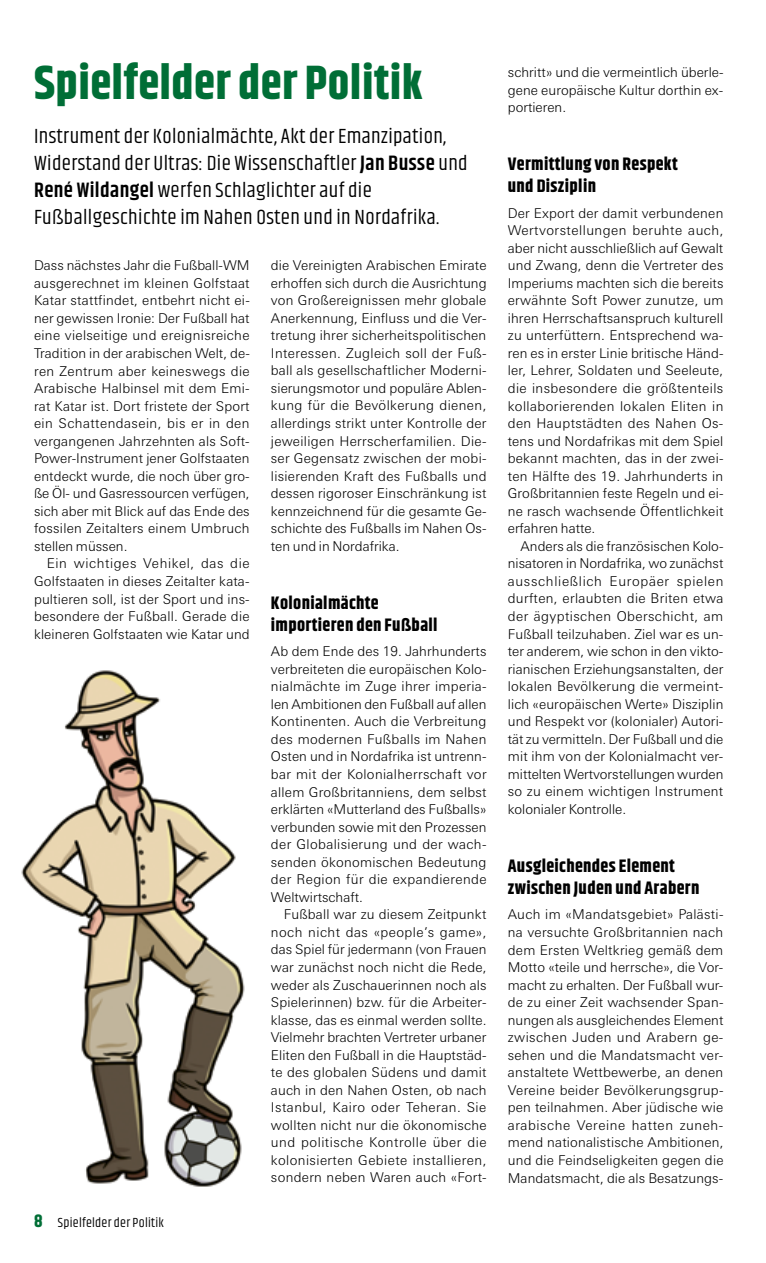
<style>
.page{position:relative;width:766px;height:1263px;background:#fff}
.page>*{position:absolute;margin:0;border:0;box-sizing:border-box;transform-origin:0 0}
.t1{font:700 48px "Khand";letter-spacing:.01em;color:#006e36}
.t2{font:21px/27px "Khand";letter-spacing:.02em;color:#000}
.t3{font:700 18px/22.5px "Khand";letter-spacing:.02em;color:#000}
.t4{font:300 13.5px/17.5px "Linotype Univers Basic";letter-spacing:.005em;color:#000;text-align:justify}
.t5{font:13.5px "Khand";letter-spacing:.02em;color:#000}
.s1{font-weight:600}
.s2{font-weight:700;font-size:18px;color:#006e36}
</style>
<div class="page">
<img style="left:21px;top:670px;width:224px;height:517px">
<h1 class="t1" style="left:34px;top:49px;width:390px">Spielfelder der Politik</h1>
<h2 class="t2" style="left:34px;top:124px;width:435px">Instrument der Kolonialmächte, Akt der Emanzipation, Widerstand der Ultras: Die Wissenschaftler <span class="s1">Jan Busse</span> und <span class="s1">René Wildangel</span> werfen Schlaglichter auf die Fußballgeschichte im Nahen Osten und in Nordafrika.</h2>
<p class="t4" style="left:34px;top:257px;width:217px">Dass nächstes Jahr die Fußball-WM ausgerechnet im kleinen Golfstaat Katar stattfindet, entbehrt nicht ei&shy;ner gewissen Ironie: Der Fußball hat eine vielseitige und ereignisreiche Tradition in der arabischen Welt, de&shy;ren Zentrum aber keineswegs die Arabische Halbinsel mit dem Emi&shy;rat Katar ist. Dort fristete der Sport ein Schattendasein, bis er in den vergangenen Jahrzehnten als Soft-Power-Instrument jener Golfstaaten entdeckt wurde, die noch über gro&shy;ße Öl- und Gasressourcen verfügen, sich aber mit Blick auf das Ende des fossilen Zeitalters einem Umbruch stellen müssen.</p>
<p class="t4" style="left:34px;top:555px;width:217px;text-indent:13px">Ein wichtiges Vehikel, das die Golfstaaten in dieses Zeitalter kata&shy;pultieren soll, ist der Sport und ins&shy;besondere der Fußball. Gerade die kleineren Golfstaaten wie Katar und</p>
<p class="t4" style="left:271px;top:256px;width:217px">die Vereinigten Arabischen Emirate erhoffen sich durch die Ausrichtung von Großereignissen mehr globale Anerkennung, Einfluss und die Ver&shy;tretung ihrer sicherheitspolitischen Interessen. Zugleich soll der Fuß&shy;ball als gesellschaftlicher Moderni&shy;sierungsmotor und populäre Ablen&shy;kung für die Bevölkerung dienen, allerdings strikt unter Kontrolle der jeweiligen Herrscherfamilien. Die&shy;ser Gegensatz zwischen der mobi&shy;lisierenden Kraft des Fußballs und dessen rigoroser Einschränkung ist kennzeichnend für die gesamte Ge&shy;schichte des Fußballs im Nahen Os&shy;ten und in Nordafrika.</p>
<h3 class="t3" style="left:271px;top:592px;width:168px">Kolonialmächte importieren den Fußball</h3>
<p class="t4" style="left:271px;top:642px;width:217px">Ab dem Ende des 19. Jahrhunderts verbreiteten die europäischen Kolo&shy;nialmächte im Zuge ihrer imperia&shy;len Ambitionen den Fußball auf allen Kontinenten. Auch die Verbreitung des modernen Fußballs im Nahen Osten und in Nordafrika ist untrenn&shy;bar mit der Kolonialherrschaft vor allem Großbritanniens, dem selbst erklärten «Mutterland des Fußballs» verbunden sowie mit den Prozessen der Globalisierung und der wach&shy;senden ökonomischen Bedeutung der Region für die expandierende Weltwirtschaft.</p>
<p class="t4" style="left:271px;top:906px;width:217px;text-indent:13px">Fußball war zu diesem Zeitpunkt noch nicht das «people’s game», das Spiel für jedermann (von Frauen war zunächst noch nicht die Rede, weder als Zuschauerinnen noch als Spielerinnen) bzw. für die Arbeiter&shy;klasse, das es einmal werden sollte.<br>Vielmehr brachten Vertreter urbaner Eliten den Fußball in die Hauptstäd&shy;te des globalen Südens und damit auch in den Nahen Osten, ob nach Istanbul, Kairo oder Teheran. Sie wollten nicht nur die ökonomische und politische Kontrolle über die kolonisierten Gebiete installieren, sondern neben Waren auch «Fort-</p>
<p class="t5" style="left:34px;top:1214px;width:131px"><span class="s2">8</span> Spielfelder der Politik</p>
<p class="t4" style="left:507px;top:63px;width:217px">schritt» und die vermeintlich überle&shy;gene europäische Kultur dorthin ex&shy;portieren.</p>
<h3 class="t3" style="left:507px;top:154px;width:171px">Vermittlung von Respekt und Disziplin</h3>
<p class="t4" style="left:507px;top:204px;width:217px">Der Export der damit verbundenen Wertvorstellungen beruhte auch, aber nicht ausschließlich auf Gewalt und Zwang, denn die Vertreter des Imperiums machten sich die bereits erwähnte Soft Power zunutze, um ihren Herrschaftsanspruch kulturell zu unterfüttern. Entsprechend wa&shy;ren es in erster Linie britische Händ&shy;ler, Lehrer, Soldaten und Seeleute, die insbesondere die größtenteils kollaborierenden lokalen Eliten in den Hauptstädten des Nahen Os&shy;tens und Nordafrikas mit dem Spiel bekannt machten, das in der zwei&shy;ten Hälfte des 19. Jahrhunderts in Großbritannien feste Regeln und ei&shy;ne rasch wachsende Öffentlichkeit erfahren hatte.</p>
<p class="t4" style="left:507px;top:537px;width:217px;text-indent:13px">Anders als die französischen Kolo&shy;nisatoren in Nordafrika, wo zunächst ausschließlich Europäer spielen durften, erlaubten die Briten etwa der ägyptischen Oberschicht, am Fußball teilzuhaben. Ziel war es un&shy;ter anderem, wie schon in den vikto&shy;rianischen Erziehungsanstalten, der lokalen Bevölkerung die vermeint&shy;lich «europäischen Werte» Disziplin und Respekt vor (kolonialer) Autori&shy;tät zu vermitteln. Der Fußball und die mit ihm von der Kolonialmacht ver&shy;mittelten Wertvorstellungen wurden so zu einem wichtigen Instrument kolonialer Kontrolle.</p>
<h3 class="t3" style="left:507px;top:855px;width:193px">Ausgleichendes Element zwischen Juden und Arabern</h3>
<p class="t4" style="left:507px;top:906px;width:217px">Auch im «Mandatsgebiet» Palästi&shy;na versuchte Großbritannien nach dem Ersten Weltkrieg gemäß dem Motto «teile und herrsche», die Vor&shy;macht zu erhalten. Der Fußball wur&shy;de zu einer Zeit wachsender Span&shy;nungen als ausgleichendes Element zwischen Juden und Arabern ge&shy;sehen und die Mandatsmacht ver&shy;anstaltete Wettbewerbe, an denen Vereine beider Bevölkerungsgrup&shy;pen teilnahmen. Aber jüdische wie arabische Vereine hatten zuneh&shy;mend nationalistische Ambitionen, und die Feindseligkeiten gegen die Mandatsmacht, die als Besatzungs-</p>
</div>
